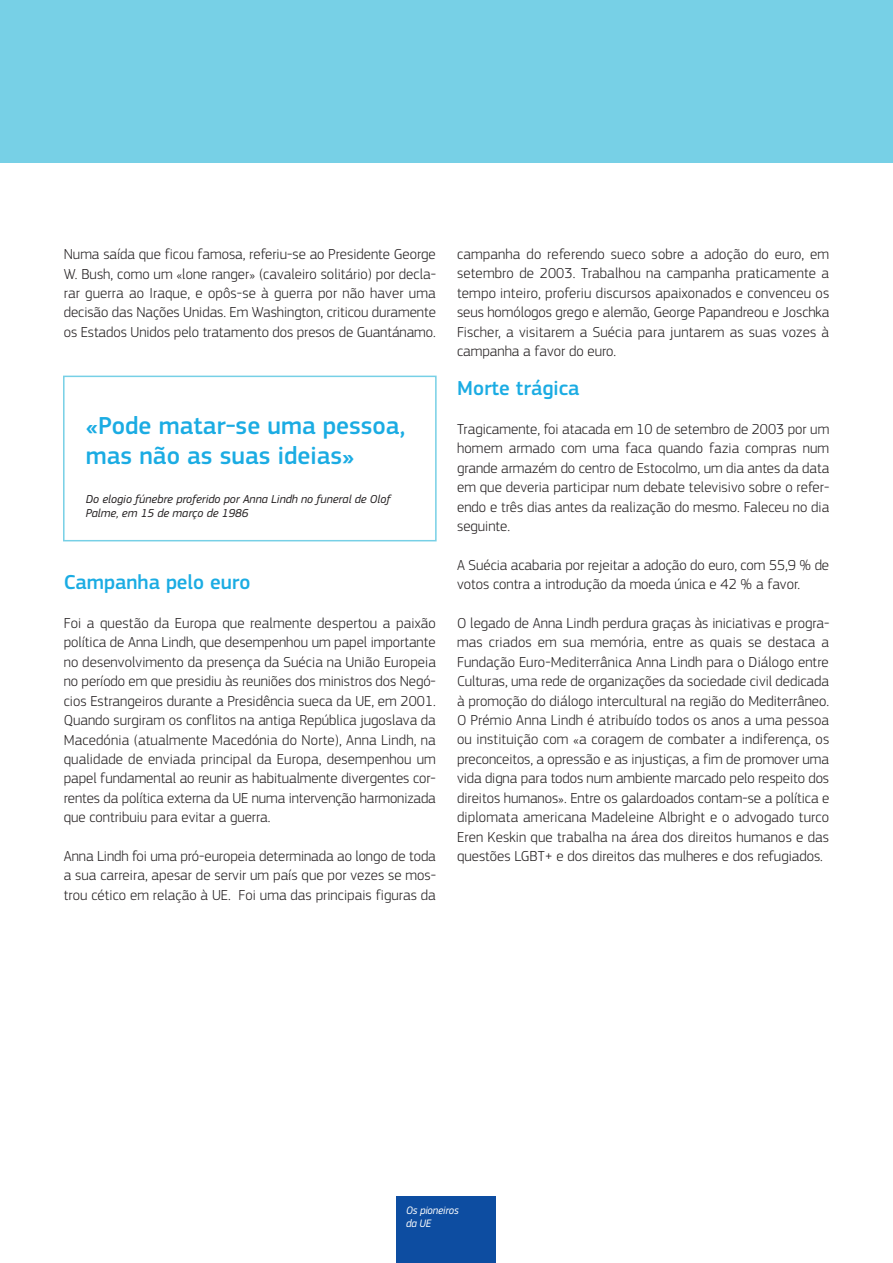
<style>
.page{position:relative;width:893px;height:1263px;background:#fff}
.page>*{position:absolute;margin:0;border:0;box-sizing:border-box;transform-origin:0 0}
.t1{font:500 25.5px/30.6px "EC Square Sans Pro";color:#1bace3}
.t2{font:500 21px "EC Square Sans Pro";color:#1bace3}
.t3{font:300 15px/19.4px "EC Square Sans Pro";color:#231f20;text-align:justify}
.t4{font:italic 12px/13.5px "EC Square Sans Pro";color:#231f20}
.t5{font:italic 11.25px/13.5px "EC Square Sans Pro";letter-spacing:-.015em;color:#fff;scale:.96 1}
</style>
<div class="page">
<div style="left:0;top:0;width:893px;height:162px;background:#77d0e6"></div>
<div style="left:397px;top:1197px;width:99px;height:66px;background:#0d4da1"></div>
<div style="left:63px;top:376px;width:374px;height:165px;border:2px solid #77d0e6"></div>
<p class="t3" style="left:64px;top:244px;width:374px">Numa saída que ficou famosa, referiu-se ao Presidente George W. Bush, como um «lone ranger» (cavaleiro solitário) por decla&shy;rar guerra ao Iraque, e opôs-se à guerra por não haver uma decisão das Nações Unidas. Em Washington, criticou duramente os Estados Unidos pelo tratamento dos presos de Guantánamo.</p>
<h1 class="t1" style="left:86px;top:411px;width:321px">«Pode matar-se uma pessoa, mas não as suas ideias»</h1>
<p class="t4" style="left:86px;top:493px;width:306px">Do elogio fúnebre proferido por Anna Lindh no funeral de Olof<br>Palme, em 15 de março de 1986</p>
<h2 class="t2" style="left:64px;top:570px;width:188px">Campanha pelo euro</h2>
<p class="t3" style="left:64px;top:613px;width:374px">Foi a questão da Europa que realmente despertou a paixão política de Anna Lindh, que desempenhou um papel importante no desenvolvimento da presença da Suécia na União Europeia no período em que presidiu às reuniões dos ministros dos Negó&shy;cios Estrangeiros durante a Presidência sueca da UE, em 2001.<br>Quando surgiram os conflitos na antiga República jugoslava da Macedónia (atualmente Macedónia do Norte), Anna Lindh, na qualidade de enviada principal da Europa, desempenhou um papel fundamental ao reunir as habitualmente divergentes cor&shy;rentes da política externa da UE numa intervenção harmonizada que contribuiu para evitar a guerra.</p>
<p class="t3" style="left:64px;top:846px;width:374px">Anna Lindh foi uma pró-europeia determinada ao longo de toda a sua carreira, apesar de servir um país que por vezes se mos&shy;trou cético em relação à UE. Foi uma das principais figuras da</p>
<p class="t3" style="left:457px;top:244px;width:374px">campanha do referendo sueco sobre a adoção do euro, em setembro de 2003. Trabalhou na campanha praticamente a tempo inteiro, proferiu discursos apaixonados e convenceu os seus homólogos grego e alemão, George Papandreou e Joschka Fischer, a visitarem a Suécia para juntarem as suas vozes à campanha a favor do euro.</p>
<h2 class="t2" style="left:457px;top:376px;width:124px">Morte trágica</h2>
<p class="t3" style="left:457px;top:419px;width:374px">Tragicamente, foi atacada em 10 de setembro de 2003 por um homem armado com uma faca quando fazia compras num grande armazém do centro de Estocolmo, um dia antes da data em que deveria participar num debate televisivo sobre o refer&shy;endo e três dias antes da realização do mesmo. Faleceu no dia seguinte.</p>
<p class="t3" style="left:457px;top:555px;width:374px">A Suécia acabaria por rejeitar a adoção do euro, com 55,9 % de votos contra a introdução da moeda única e 42 % a favor.</p>
<p class="t3" style="left:457px;top:613px;width:374px">O legado de Anna Lindh perdura graças às iniciativas e progra&shy;mas criados em sua memória, entre as quais se destaca a Fundação Euro-Mediterrânica Anna Lindh para o Diálogo entre Culturas, uma rede de organizações da sociedade civil dedicada à promoção do diálogo intercultural na região do Mediterrâneo.<br>O Prémio Anna Lindh é atribuído todos os anos a uma pessoa ou instituição com «a coragem de combater a indiferença, os preconceitos, a opressão e as injustiças, a fim de promover uma vida digna para todos num ambiente marcado pelo respeito dos direitos humanos». Entre os galardoados contam-se a política e diplomata americana Madeleine Albright e o advogado turco Eren Keskin que trabalha na área dos direitos humanos e das questões LGBT+ e dos direitos das mulheres e dos refugiados.</p>
<p class="t5" style="left:406px;top:1203px;width:56px">Os pioneiros da UE</p>
</div>
